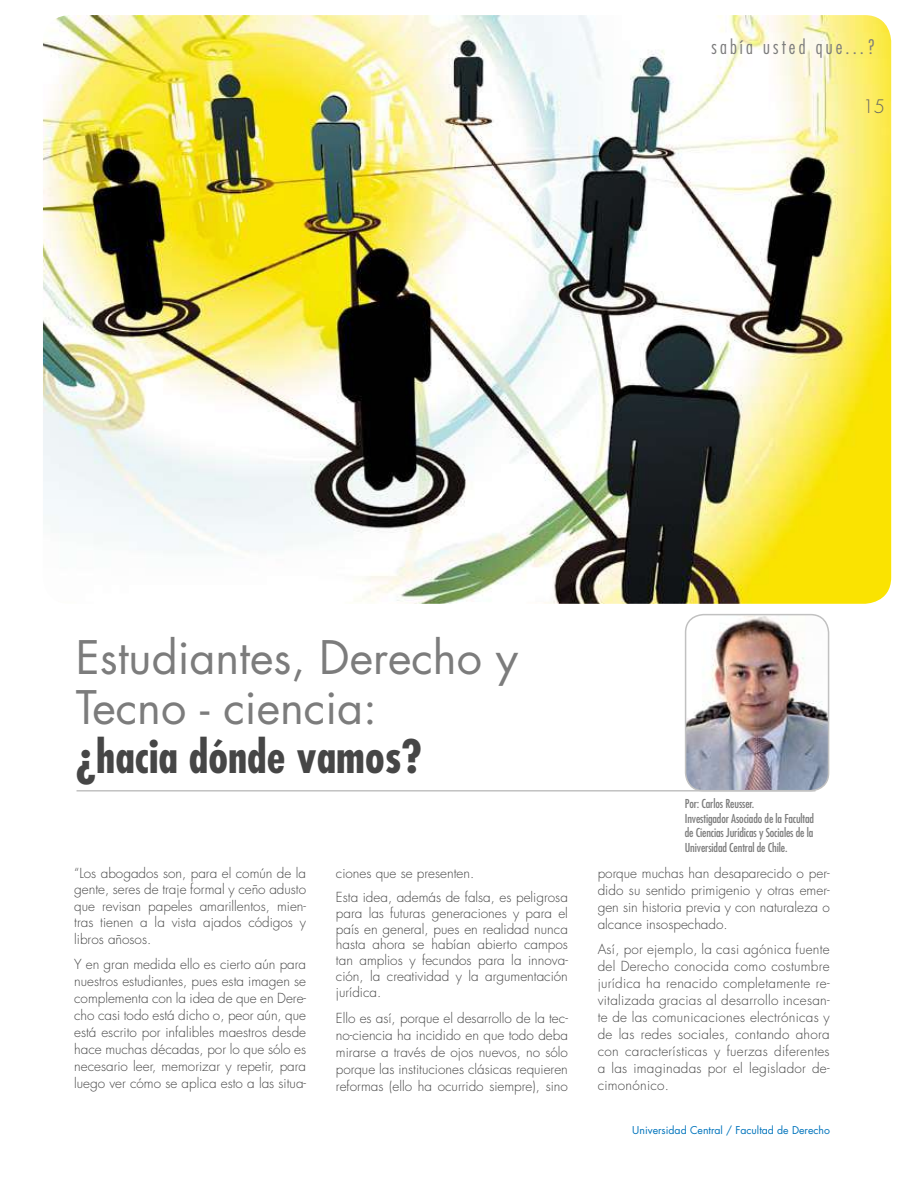
<style>
.page{position:relative;width:915px;height:1178px;background:#fff}
.page>*{position:absolute;margin:0;border:0;box-sizing:border-box;transform-origin:0 0}
.t1{font:45px/49.5px "Futura";color:#7c7c7c}
.t2{font:700 condensed 45px "Futura";color:#464646}
.t3{font:300 condensed 19.5px "Futura";letter-spacing:.16em;color:#7c7c7c}
.t4{font:300 18px "Futura";color:#636363}
.t5{font:300 13.5px/17px "Futura";color:#464646;text-align:justify}
.t6{font:condensed 12px/14.4px "Futura";letter-spacing:-.01em;color:#7c7c7c}
.t7{font:10.5px "Futura";color:#0074bc}
</style>
<div class="page">
<img style="left:43px;top:15px;width:847px;height:589px;border-radius:27px">
<img style="left:685px;top:615px;width:143px;height:176px;border-radius:18px">
<div style="left:684px;top:614px;width:145px;height:177px;border:2px solid #c1c1c1;border-radius:18px"></div>
<hr style="left:76px;top:790px;width:739px;height:1px;background:#c1c1c1">
<h2 class="t3" style="left:711px;top:35px;width:165px">sabía usted que...?</h2>
<h3 class="t4" style="left:862px;top:95px;width:22px">15</h3>
<h1 class="t1" style="left:76px;top:632px;width:444px">Estudiantes, Derecho y<br>Tecno - ciencia:</h1>
<h1 class="t2" style="left:76px;top:727px;width:347px">¿hacia dónde vamos?</h1>
<p class="t5" style="left:74px;top:865px;width:233px;line-height:16.5px">“Los abogados son, para el común de la gente, seres de traje formal y ceño adusto que revisan papeles amarillentos, mien&shy;tras tienen a la vista ajados códigos y libros añosos.</p>
<p class="t5" style="left:74px;top:956px;width:233px">Y en gran medida ello es cierto aún para nuestros estudiantes, pues esta imagen se complementa con la idea de que en Dere&shy;cho casi todo está dicho o, peor aún, que está escrito por infalibles maestros desde hace muchas décadas, por lo que sólo es necesario leer, memorizar y repetir, para luego ver cómo se aplica esto a las situa-</p>
<p class="t5" style="left:336px;top:861px;width:233px;line-height:24.3px">ciones que se presenten.<br>Esta idea, además de falsa, es peligrosa</p>
<p class="t5" style="left:336px;top:905px;width:233px;line-height:15.9px">para las futuras generaciones y para el país en general, pues en realidad nunca hasta ahora se habían abierto campos tan amplios y fecundos para la innova&shy;ción, la creatividad y la argumentación jurídica.</p>
<p class="t5" style="left:336px;top:1009px;width:233px">Ello es así, porque el desarrollo de la tec&shy;no-ciencia ha incidido en que todo deba mirarse a través de ojos nuevos, no sólo porque las instituciones clásicas requieren reformas (ello ha ocurrido siempre), sino</p>
<p class="t6" style="left:684px;top:796px;width:131px">Por: Carlos Reusser.<br>Investigador Asociado de la Facultad de Ciencias Jurídicas y Sociales de la<br>Universidad Central de Chile.</p>
<p class="t5" style="left:597px;top:864px;width:233px">porque muchas han desaparecido o per&shy;dido su sentido primigenio y otras emer&shy;gen sin historia previa y con naturaleza o alcance insospechado.</p>
<p class="t5" style="left:597px;top:941px;width:233px">Así, por ejemplo, la casi agónica fuente del Derecho conocida como costumbre jurídica ha renacido completamente re&shy;vitalizada gracias al desarrollo incesan&shy;te de las comunicaciones electrónicas y de las redes sociales, contando ahora con características y fuerzas diferentes a las imaginadas por el legislador de&shy;cimonónico.</p>
<p class="t7" style="left:632px;top:1123px;width:199px">Universidad Central / Facultad de Derecho</p>
</div>
